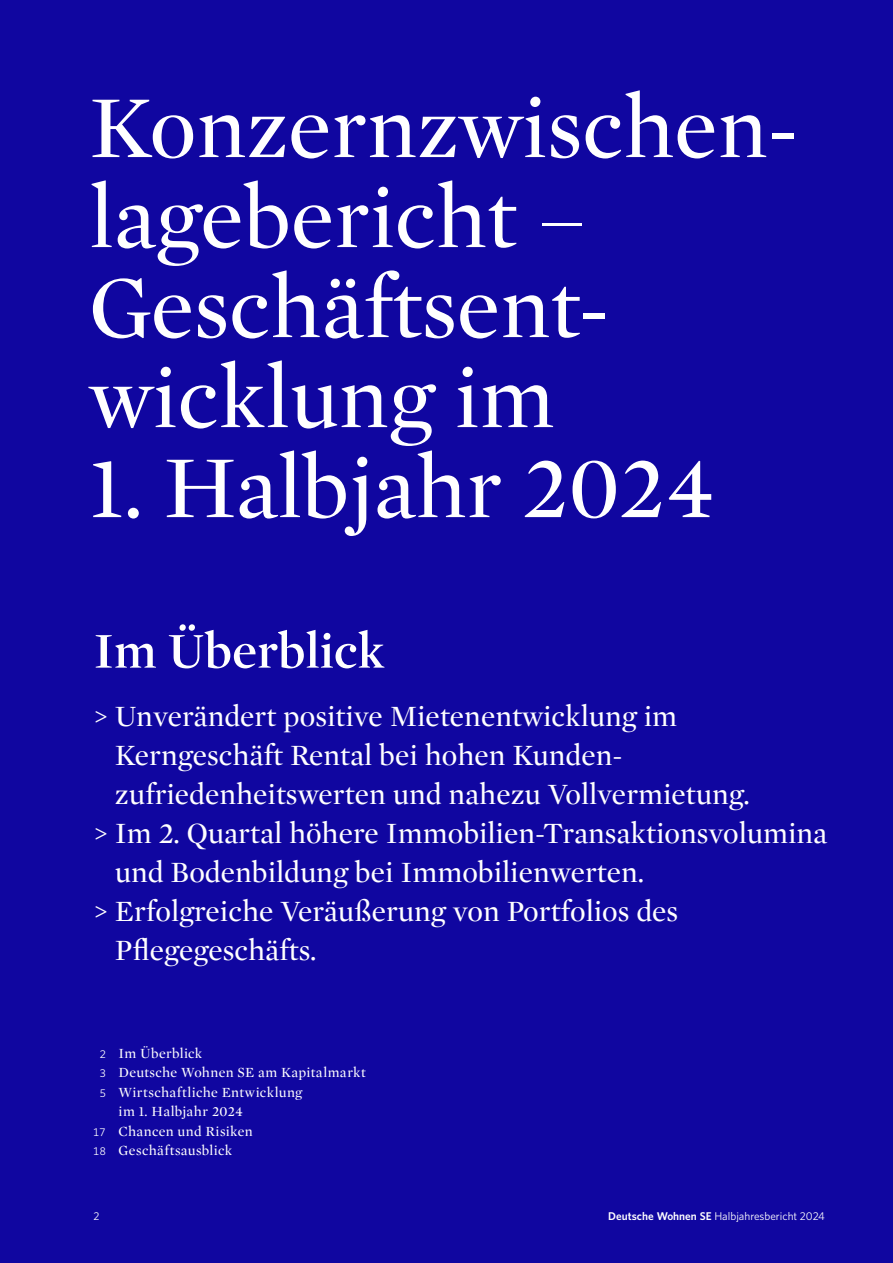
<style>
.page{position:relative;width:893px;height:1263px;background:#1006a0}
.page>*{position:absolute;margin:0;border:0;box-sizing:border-box;transform-origin:0 0}
.t1{font:90px/90px "Mercury Display";color:#fff}
.t2{font:600 51px "Mercury Display";color:#fff}
.t3{font:30px "Mercury Display";color:#fff}
.t4{font:14.25px "Mercury Display";letter-spacing:.02em;color:#fff}
.t5{font:11.25px "Whitney";color:#fff}
.s1{font-family:"Whitney";font-size:11.25px}
.s2{font-weight:600}
</style>
<div class="page">
<h1 class="t1" style="left:89px;top:79px;width:701px">Konzernzwischen&shy;lagebericht –<br>Geschäftsent&shy;wicklung im</h1>
<h1 class="t1" style="left:89px;top:439px;width:627px">1. Halbjahr 2024</h1>
<h2 class="t2" style="left:94px;top:614px;width:292px">Im Überblick</h2>
<p class="t3" style="left:94px;top:695px;width:585px">&gt; Unverändert positive Mietenentwicklung im</p>
<p class="t3" style="left:115px;top:734px;width:509px">Kerngeschäft Rental bei hohen Kunden-</p>
<p class="t3" style="left:115px;top:773px;width:637px">zufriedenheitswerten und nahezu Vollvermietung.</p>
<p class="t3" style="left:94px;top:812px;width:735px">&gt; Im 2. Quartal höhere Immobilien-Transaktionsvolumina</p>
<p class="t3" style="left:115px;top:851px;width:531px">und Bodenbildung bei Immobilienwerten.</p>
<p class="t3" style="left:94px;top:890px;width:586px">&gt; Erfolgreiche Veräußerung von Portfolios des</p>
<p class="t3" style="left:115px;top:929px;width:203px">Pflegegeschäfts.</p>
<p class="t4" style="left:100px;top:1043px;width:104px"><span class="s1">2</span> Im Überblick</p>
<p class="t4" style="left:100px;top:1062px;width:267px"><span class="s1">3</span> Deutsche Wohnen SE am Kapitalmarkt</p>
<p class="t4" style="left:100px;top:1082px;width:204px"><span class="s1">5</span> Wirtschaftliche Entwicklung</p>
<p class="t4" style="left:119px;top:1101px;width:126px">im 1. Halbjahr 2024</p>
<p class="t4" style="left:93px;top:1121px;width:161px"><span class="s1">17</span> Chancen und Risiken</p>
<p class="t4" style="left:93px;top:1140px;width:141px"><span class="s1">18</span> Geschäftsausblick</p>
<p class="t5" style="left:94px;top:1209px;width:8px">2</p>
<p class="t5" style="left:608px;top:1209px;width:218px"><span class="s2">Deutsche Wohnen SE</span> Halbjahresbericht 2024</p>
</div>
